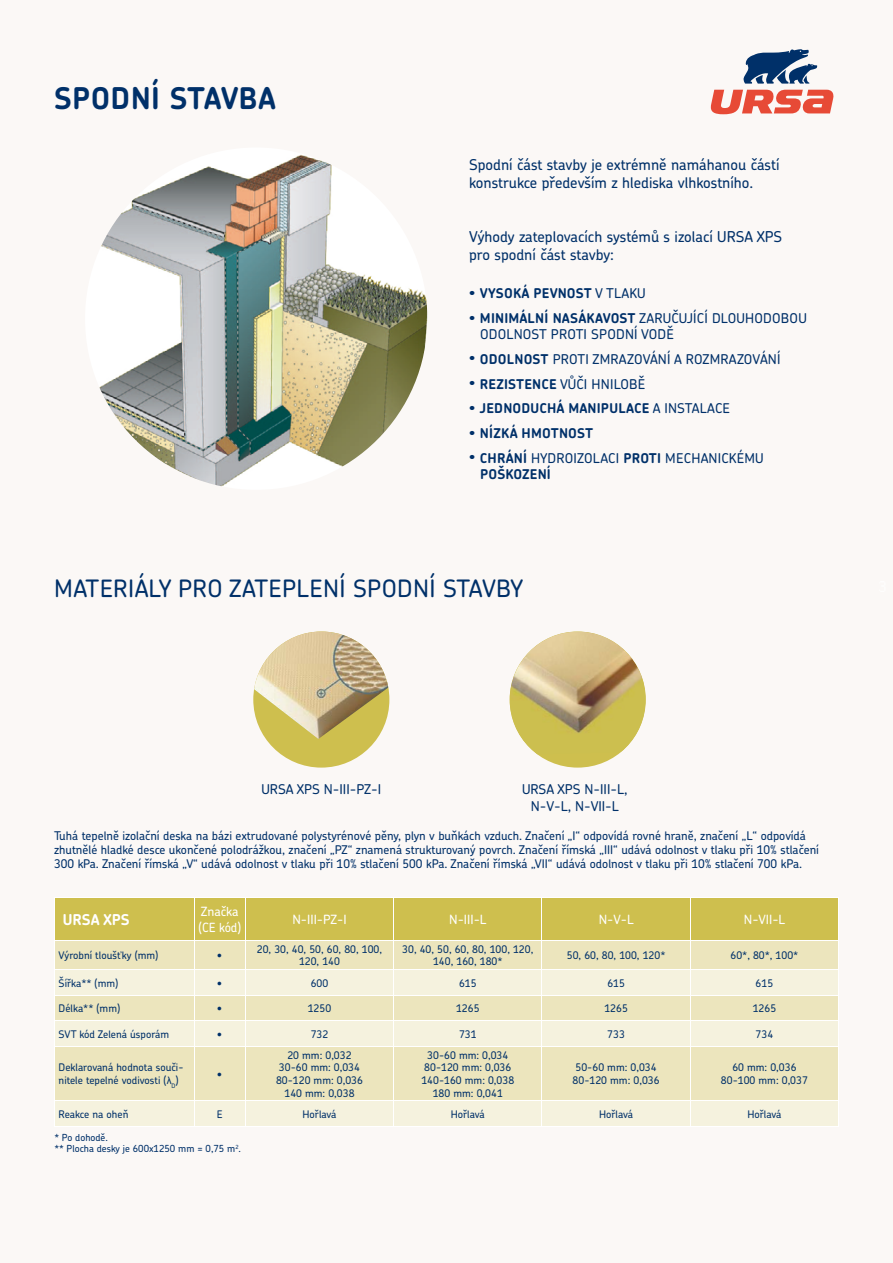
<style>
.page{position:relative;width:893px;height:1263px;background:#fbf8f6}
.page>*{position:absolute;margin:0;border:0;box-sizing:border-box;transform-origin:0 0}
.t1{font:700 30px "Chevin Pro";letter-spacing:.015em;color:#003069}
.t2{font:500 24px "Chevin Pro";letter-spacing:.015em;color:#003069}
.t3{font:500 15px/18px "Chevin Pro";color:#003069}
.t4{font:700 15px "Chevin Pro";color:#fff}
.t5{font:500 13.5px/16.2px "Chevin Pro";letter-spacing:.015em;color:#003069}
.t6{font:700 13.5px "Chevin Pro";letter-spacing:.015em;color:#003069}
.t7{font:500 12.75px/15.3px "Chevin Pro";color:#fff}
.t8{font:500 12px/14.4px "Chevin Pro";color:#003069}
.t9{font:500 10.5px/12.6px "Chevin Pro";color:#003069;text-align:center}
.t10{font:500 9.75px/11.7px "Chevin Pro";color:#003069}
.s1{font-weight:500;font-size:12px}
.s2{font-weight:500}
.s3{font-size:12px}
.s4{font-weight:700}
</style>
<div class="page">
<div style="left:510px;top:631px;width:136px;height:137px;background:#cebf4e;border-radius:50%"></div>
<img style="left:510px;top:631px;width:136px;height:123px">
<div style="left:253px;top:631px;width:136px;height:137px;background:#cebf4e;border-radius:50%"></div>
<img style="left:253px;top:631px;width:136px;height:108px">
<img style="left:85px;top:147px;width:342px;height:343px;border-radius:50%">
<svg style="left:55px;top:1047px;width:783px;height:79px;background:#eee9c7"></svg>
<hr style="left:54px;top:897px;width:140px;height:1px;background:#fff">
<hr style="left:194px;top:897px;width:51px;height:1px;background:#fff">
<hr style="left:245px;top:897px;width:149px;height:1px;background:#fff">
<hr style="left:394px;top:897px;width:148px;height:1px;background:#fff">
<hr style="left:542px;top:897px;width:148px;height:1px;background:#fff">
<hr style="left:690px;top:897px;width:149px;height:1px;background:#fff">
<svg style="left:55px;top:898px;width:783px;height:148px;background:#e7dfaa"></svg>
<hr style="left:54px;top:1046px;width:140px;height:1px;background:#fff">
<hr style="left:54px;top:1046px;width:1px;height:54px;background:#fff">
<hr style="left:194px;top:1046px;width:51px;height:1px;background:#fff">
<hr style="left:194px;top:1046px;width:1px;height:54px;background:#fff">
<hr style="left:245px;top:1046px;width:149px;height:1px;background:#fff">
<hr style="left:245px;top:1046px;width:1px;height:54px;background:#fff">
<hr style="left:394px;top:1046px;width:148px;height:1px;background:#fff">
<hr style="left:393px;top:1046px;width:1px;height:54px;background:#fff">
<hr style="left:542px;top:1046px;width:148px;height:1px;background:#fff">
<hr style="left:542px;top:1046px;width:1px;height:54px;background:#fff">
<hr style="left:690px;top:1046px;width:149px;height:1px;background:#fff">
<hr style="left:690px;top:1046px;width:1px;height:54px;background:#fff">
<hr style="left:838px;top:1046px;width:1px;height:54px;background:#fff">
<hr style="left:54px;top:1100px;width:140px;height:1px;background:#fff">
<hr style="left:194px;top:1100px;width:51px;height:1px;background:#fff">
<svg style="left:194px;top:1101px;width:1px;height:25px"></svg>
<hr style="left:245px;top:1100px;width:149px;height:1px;background:#fff">
<svg style="left:245px;top:1101px;width:1px;height:25px"></svg>
<hr style="left:394px;top:1100px;width:148px;height:1px;background:#fff">
<svg style="left:393px;top:1101px;width:1px;height:25px"></svg>
<hr style="left:542px;top:1100px;width:148px;height:1px;background:#fff">
<svg style="left:542px;top:1101px;width:1px;height:25px"></svg>
<hr style="left:690px;top:1100px;width:149px;height:1px;background:#fff">
<svg style="left:690px;top:1101px;width:1px;height:25px"></svg>
<hr style="left:54px;top:1126px;width:785px;height:1px;background:#fff">
<svg style="left:743px;top:49px;width:74px;height:35px"></svg>
<svg style="left:710px;top:90px;width:124px;height:24px"></svg>
<h1 class="t1" style="left:54px;top:86px;width:223px">SPODNÍ STAVBA</h1>
<h3 class="t3" style="left:469px;top:158px;width:312px">Spodní část stavby je extrémně namáhanou částí konstrukce především z hlediska vlhkostního.</h3>
<h3 class="t3" style="left:469px;top:229px;width:315px">Výhody zateplovacích systémů s izolací URSA XPS pro spodní část stavby:</h3>
<p class="t6" style="left:469px;top:288px;width:178px"><span class="s1">•</span> VYSOKÁ PEVNOST <span class="s2">V TLAKU</span></p>
<p class="t5" style="left:480px;top:312px;width:328px;text-indent:-11px"><span class="s3">•</span> <span class="s4">MINIMÁLNÍ NASÁKAVOST</span> ZARUČUJÍCÍ DLOUHODOBOU<br>ODOLNOST PROTI SPODNÍ VODĚ</p>
<p class="t5" style="left:469px;top:353px;width:313px"><span class="s3">•</span> <span class="s4">ODOLNOST</span> PROTI ZMRAZOVÁNÍ A ROZMRAZOVÁNÍ</p>
<p class="t5" style="left:469px;top:377px;width:178px"><span class="s3">•</span> <span class="s4">REZISTENCE</span> VŮČI HNILOBĚ</p>
<p class="t6" style="left:469px;top:403px;width:262px"><span class="s1">•</span> JEDNODUCHÁ MANIPULACE <span class="s2">A INSTALACE</span></p>
<p class="t6" style="left:469px;top:428px;width:126px"><span class="s1">•</span> NÍZKÁ HMOTNOST</p>
<p class="t5" style="left:480px;top:451px;width:285px;text-indent:-11px"><span class="s3">•</span> <span class="s4">CHRÁNÍ</span> HYDROIZOLACI <span class="s4">PROTI</span> MECHANICKÉMU<br><span class="s4">POŠKOZENÍ</span></p>
<h2 class="t2" style="left:54px;top:578px;width:470px">MATERIÁLY PRO ZATEPLENÍ SPODNÍ STAVBY</h2>
<p class="t5" style="left:261px;top:783px;width:121px">URSA XPS N-III-PZ-I</p>
<p class="t5" style="left:522px;top:783px;width:107px;text-align:center">URSA XPS N-III-L,<br>N-V-L, N-VII-L</p>
<p class="t8" style="left:54px;top:829px;width:766px">Tuhá tepelně izolační deska na bázi extrudované polystyrénové pěny, plyn v buňkách vzduch. Značení „I“ odpovídá rovné hraně, značení „L“ odpovídá zhutnělé hladké desce ukončené polodrážkou, značení „PZ“ znamená strukturovaný povrch. Značení římská „III“ udává odolnost v tlaku při 10% stlačení<br>300 kPa. Značení římská „V“ udává odolnost v tlaku při 10% stlačení 500 kPa. Značení římská „VII“ udává odolnost v tlaku při 10% stlačení 700 kPa.</p>
<h3 class="t4" style="left:63px;top:913px;width:68px">URSA XPS</h3>
<p class="t7" style="left:198px;top:906px;width:44px">Značka (CE kód)</p>
<p class="t7" style="left:292px;top:913px;width:56px">N-III-PZ-I</p>
<p class="t7" style="left:449px;top:913px;width:39px">N-III-L</p>
<p class="t7" style="left:599px;top:913px;width:36px">N-V-L</p>
<p class="t7" style="left:744px;top:913px;width:43px">N-VII-L</p>
<p class="t9" style="left:59px;top:950px;width:101px">Výrobní tloušťky (mm)</p>
<p class="t9" style="left:217px;top:950px;width:7px">•</p>
<p class="t9" style="left:257px;top:944px;width:127px">20, 30, 40, 50, 60, 80, 100,<br>120, 140</p>
<p class="t9" style="left:402px;top:944px;width:133px">30, 40, 50, 60, 80, 100, 120,<br>140, 160, 180*</p>
<p class="t9" style="left:567px;top:950px;width:100px">50, 60, 80, 100, 120*</p>
<p class="t9" style="left:731px;top:950px;width:69px">60*, 80*, 100*</p>
<p class="t9" style="left:59px;top:978px;width:61px">Šířka** (mm)</p>
<p class="t9" style="left:217px;top:978px;width:7px">•</p>
<p class="t9" style="left:311px;top:978px;width:19px">600</p>
<p class="t9" style="left:459px;top:978px;width:19px">615</p>
<p class="t9" style="left:607px;top:978px;width:19px">615</p>
<p class="t9" style="left:756px;top:978px;width:19px">615</p>
<p class="t9" style="left:59px;top:1003px;width:63px">Délka** (mm)</p>
<p class="t9" style="left:217px;top:1003px;width:7px">•</p>
<p class="t9" style="left:308px;top:1003px;width:25px">1250</p>
<p class="t9" style="left:456px;top:1003px;width:25px">1265</p>
<p class="t9" style="left:604px;top:1003px;width:25px">1265</p>
<p class="t9" style="left:753px;top:1003px;width:25px">1265</p>
<p class="t9" style="left:59px;top:1029px;width:112px">SVT kód Zelená úsporám</p>
<p class="t9" style="left:217px;top:1029px;width:7px">•</p>
<p class="t9" style="left:311px;top:1029px;width:19px">732</p>
<p class="t9" style="left:459px;top:1029px;width:19px">731</p>
<p class="t9" style="left:607px;top:1029px;width:19px">733</p>
<p class="t9" style="left:756px;top:1029px;width:19px">734</p>
<p class="t9" style="left:59px;top:1062px;width:126px;text-align:left">Deklarovaná hodnota souči&shy;nitele tepelné vodivosti (λ<sub>D</sub>)</p>
<p class="t9" style="left:217px;top:1069px;width:7px">•</p>
<p class="t9" style="left:276px;top:1050px;width:89px">20 mm: 0,032<br>30-60 mm: 0,034<br>80-120 mm: 0,036<br>140 mm: 0,038</p>
<p class="t9" style="left:421px;top:1050px;width:94px">30-60 mm: 0,034<br>80-120 mm: 0,036<br>140-160 mm: 0,038<br>180 mm: 0,041</p>
<p class="t9" style="left:573px;top:1062px;width:89px;text-align:left">50-60 mm: 0,034<br>80-120 mm: 0,036</p>
<p class="t9" style="left:721px;top:1062px;width:89px">60 mm: 0,036<br>80-100 mm: 0,037</p>
<p class="t9" style="left:59px;top:1109px;width:71px">Reakce na oheň</p>
<p class="t9" style="left:217px;top:1109px;width:7px">E</p>
<p class="t9" style="left:302px;top:1109px;width:36px">Hořlavá</p>
<p class="t9" style="left:451px;top:1109px;width:36px">Hořlavá</p>
<p class="t9" style="left:599px;top:1109px;width:36px">Hořlavá</p>
<p class="t9" style="left:747px;top:1109px;width:36px">Hořlavá</p>
<p class="t10" style="left:54px;top:1132px;width:188px">* Po dohodě.<br>** Plocha desky je 600x1250 mm = 0,75 m<sup>2</sup>.</p>
</div>
